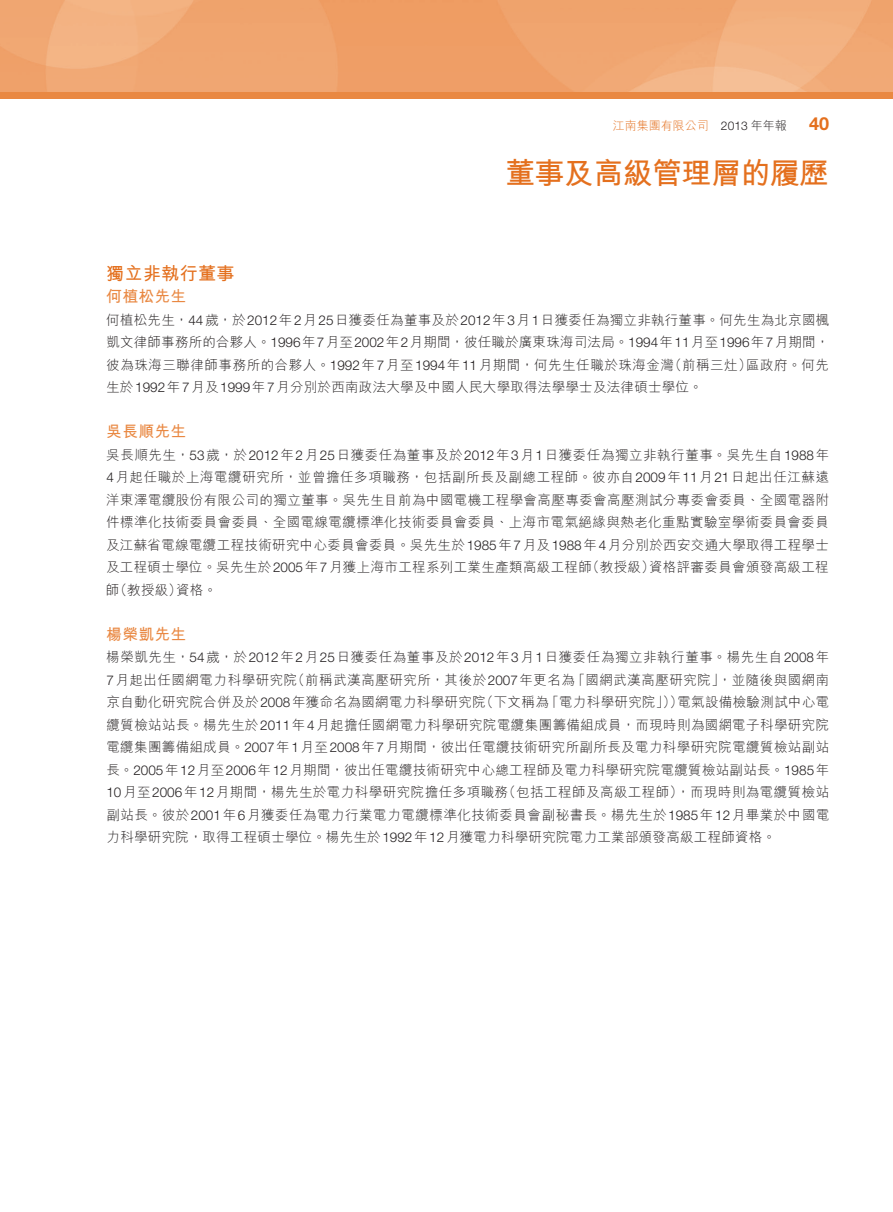
<style>
.page{position:relative;width:893px;height:1212px;background:#fff}
.page>*{position:absolute;margin:0;border:0;box-sizing:border-box;transform-origin:0 0}
.t1{font:700 30px "M Hei HK";letter-spacing:-.02em;color:#e4701e}
.t2{font:700 18px "M Hei HK";letter-spacing:.02em;color:#e4701e}
.t3{font:700 18px "Helvetica Neue LT Std";color:#e4701e}
.t4{font:700 15.75px "M Hei HK";letter-spacing:.02em;color:#e98842}
.t5{font:300 13.5px/22.5px "M Hei HK";letter-spacing:.03em;color:#231f20;text-align:right}
.t6{font:300 12px "M Hei HK";color:#e4701e}
.t7{font:300 12px "Helvetica Neue LT Std";color:#231f20}
.s1{font-family:"M Hei HK"}
.s2{font-family:"Helvetica Neue LT Std"}
</style>
<div class="page">
<img style="left:0;top:0;width:893px;height:93px">
<div style="left:0;top:93px;width:893px;height:6px;background:#e98842"></div>
<h2 class="t3" style="left:809px;top:112px;width:22px">40</h2>
<p class="t7" style="left:721px;top:119px;width:67px">2013 <span class="s1">年年報</span></p>
<p class="t6" style="left:613px;top:120px;width:97px">江南集團有限公司</p>
<h1 class="t1" style="left:505px;top:151px;width:325px">董事及高級管理層的履歷</h1>
<h2 class="t2" style="left:106px;top:260px;width:130px">獨立非執行董事</h2>
<p class="t4" style="left:106px;top:285px;width:82px">何植松先生</p>
<p class="t5" style="left:106px;top:308px;width:724px">何植松先生，<span class="s2">44</span>歲，於<span class="s2">2012</span>年<span class="s2">2</span>月<span class="s2">25</span>日獲委任為董事及於<span class="s2">2012</span>年<span class="s2">3</span>月<span class="s2">1</span>日獲委任為獨立非執行董事。何先生為北京國楓凱文律師事務所的合夥人。<span class="s2">1996</span>年<span class="s2">7</span>月至<span class="s2">2002</span>年<span class="s2">2</span>月期間，彼任職於廣東珠海司法局。<span class="s2">1994</span>年<span class="s2">11</span>月至<span class="s2">1996</span>年<span class="s2">7</span>月期間，區政府。何先</p>
<p class="t5" style="left:106px;top:353px;width:598px;text-align:left">彼為珠海三聯律師事務所的合夥人。<span class="s2">1992</span>年<span class="s2">7</span>月至<span class="s2">1994</span>年<span class="s2">11</span>月期間，何先生任職於珠海金灣<br>生於<span class="s2">1992</span>年<span class="s2">7</span>月及<span class="s2">1999</span>年<span class="s2">7</span>月分別於西南政法大學及中國人民大學取得法學學士及法律碩士學位。</p>
<p class="t4" style="left:106px;top:420px;width:82px">吳長順先生</p>
<p class="t5" style="left:106px;top:443px;width:725px">吳長順先生，<span class="s2">53</span>歲，於<span class="s2">2012</span>年<span class="s2">2</span>月<span class="s2">25</span>日獲委任為董事及於<span class="s2">2012</span>年<span class="s2">3</span>月<span class="s2">1</span>日獲委任為獨立非執行董事。吳先生自<span class="s2">1988</span>年<span class="s2">4</span>月起任職於上海電纜研究所，並曾擔任多項職務，包括副所長及副總工程師。彼亦自<span class="s2">2009</span>年<span class="s2">11</span>月<span class="s2">21</span>日起出任江蘇遠洋東澤電纜股份有限公司的獨立董事。吳先生目前為中國電機工程學會高壓專委會高壓測試分專委會委員、全國電器附件標準化技術委員會委員、全國電線電纜標準化技術委員會委員、上海市電氣絕緣與熱老化重點實驗室學術委員會委員及江蘇省電線電纜工程技術研究中心委員會委員。吳先生於<span class="s2">1985</span>年<span class="s2">7</span>月及<span class="s2">1988</span>年<span class="s2">4</span>月分別於西安交通大學取得工程學士資格評審委員會頒發高級工程</p>
<p class="t5" style="left:668px;top:353px;width:85px">（前稱三灶）</p>
<p class="t5" style="left:176px;top:556px;width:417px;text-align:left;text-indent:-70px">及工程碩士學位。吳先生於<span class="s2">2005</span>年<span class="s2">7</span>月獲上海市工程系列工業生產類高級工程師資格。</p>
<p class="t5" style="left:586px;top:556px;width:70px">（教授級）</p>
<p class="t5" style="left:106px;top:578px;width:77px">（師教授級）</p>
<p class="t4" style="left:106px;top:622px;width:82px">楊榮凱先生</p>
<p class="t5" style="left:106px;top:646px;width:725px">楊榮凱先生，<span class="s2">54</span>歲，於<span class="s2">2012</span>年<span class="s2">2</span>月<span class="s2">25</span>日獲委任為董事及於<span class="s2">2012</span>年<span class="s2">3</span>月<span class="s2">1</span>日獲委任為獨立非執行董事。楊先生自<span class="s2">2008</span>年「國網武漢高壓研究院，」並隨後與國網南</p>
<p class="t5" style="left:292px;top:668px;width:285px">（前稱武漢高壓研究所，其後於<span class="s2">2007</span>年更名為</p>
<p class="t5" style="left:106px;top:668px;width:192px"><span class="s2">7</span>月起出任國網電力科學研究院</p>
<p class="t5" style="left:107px;top:691px;width:381px">京自動化研究院合併及於<span class="s2">2008</span>年獲命名為國網電力科學研究院</p>
<p class="t5" style="left:107px;top:713px;width:724px">纜質檢站站長。楊先生於<span class="s2">2011</span>年<span class="s2">4</span>月起擔任國網電力科學研究院電纜集團籌備組成員，而現時則為國網電子科學研究院</p>
<p class="t5" style="left:106px;top:736px;width:724px">電纜集團籌備組成員。<span class="s2">2007</span>年<span class="s2">1</span>月至<span class="s2">2008</span>年<span class="s2">7</span>月期間，彼出任電纜技術研究所副所長及電力科學研究院電纜質檢站副站</p>
<p class="t5" style="left:106px;top:758px;width:724px">長。<span class="s2">2005</span>年<span class="s2">12</span>月至<span class="s2">2006</span>年<span class="s2">12</span>月期間，彼出任電纜技術研究中心總工程師及電力科學研究院電纜質檢站副站長。<span class="s2">1985</span>年</p>
<p class="t5" style="left:502px;top:781px;width:328px">（包括工程師及高級工程師，）而現時則為電纜質檢站</p>
<p class="t5" style="left:480px;top:691px;width:70px">（下文稱為</p>
<p class="t5" style="left:545px;top:691px;width:139px">「電力科學研究院」））</p>
<p class="t5" style="left:677px;top:691px;width:154px">電氣設備檢驗測試中心電</p>
<p class="t5" style="left:106px;top:781px;width:725px;text-align:left"><span class="s2">10</span>月至<span class="s2">2006</span>年<span class="s2">12</span>月期間，楊先生於電力科學研究院擔任多項職務<br>副站長。彼於<span class="s2">2001</span>年<span class="s2">6</span>月獲委任為電力行業電力電纜標準化技術委員會副秘書長。楊先生於<span class="s2">1985</span>年<span class="s2">12</span>月畢業於中國電力科學研究院，取得工程碩士學位。楊先生於<span class="s2">1992</span>年<span class="s2">12</span>月獲電力科學研究院電力工業部頒發高級工程師資格。</p>
</div>
